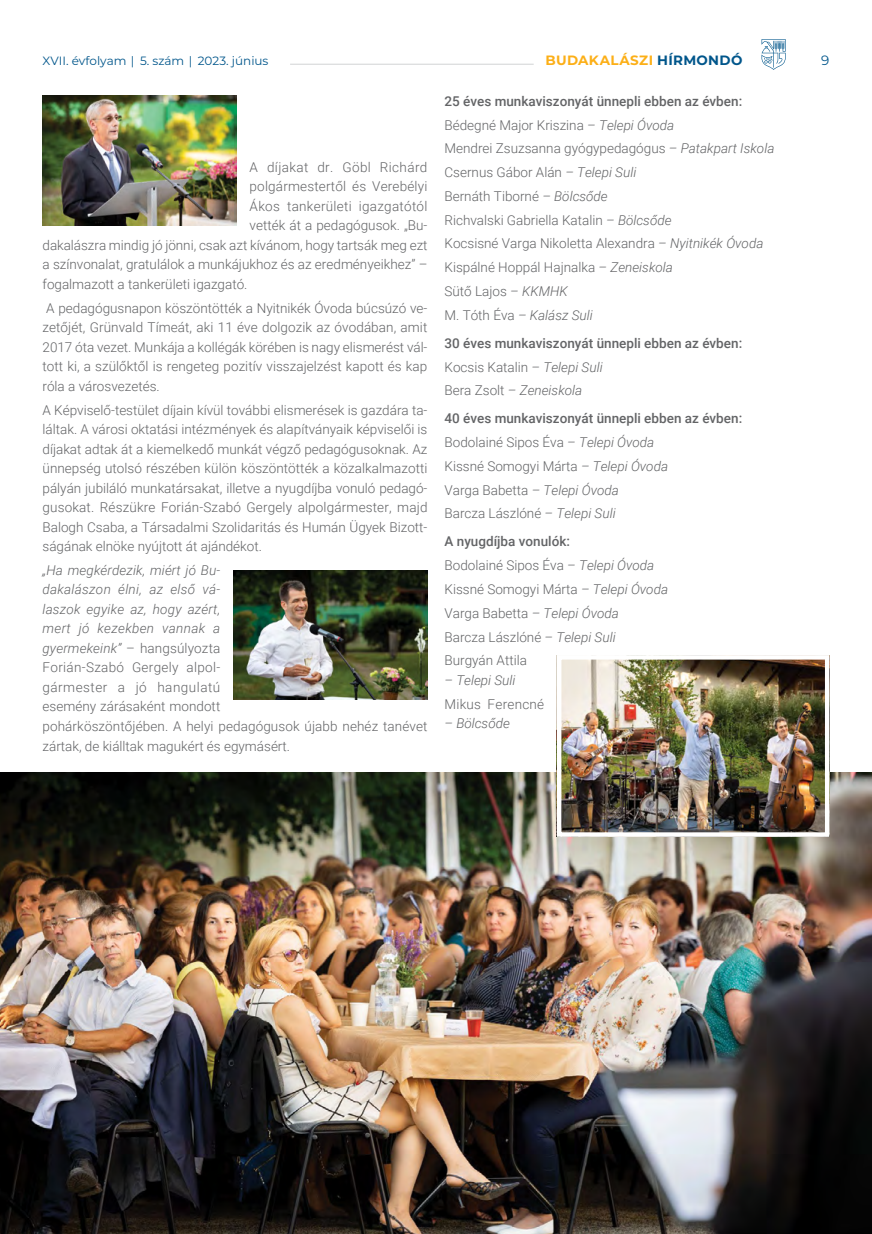
<style>
.page{position:relative;width:872px;height:1234px;background:#fff}
.page>*{position:absolute;margin:0;border:0;box-sizing:border-box;transform-origin:0 0}
.bh{font:300 13.5px/19.5px "Roboto";color:#636466;text-align:justify}
.bh-2{font:500 13.5px "Roboto";color:#636466}
.bh-3{font:italic 300 13.5px "Roboto";color:#636466}
.bh-4{font:300 13.5px "Roboto";letter-spacing:.02em;color:#636466}
.bh-5{font:300 13.5px "Roboto";letter-spacing:.03em;color:#636466}
.t1{font:700 13.5px "Montserrat";letter-spacing:.025em;color:#fcaf17}
.Body_Text{font:13.5px "Montserrat";color:#00568b}
.t2{font:12px "Montserrat";color:#00568b}
.s1{color:#00568b}
.s2{font-style:italic}
.s3{font-style:normal}
</style>
<div class="page">
<img style="left:0;top:771px;width:872px;height:462px">
<hr style="left:290px;top:64px;width:243px;height:1px;background:#d1d3d4">
<svg style="left:761px;top:39px;width:25px;height:31px"></svg>
<img style="left:233px;top:570px;width:194px;height:129px">
<img style="left:562px;top:660px;width:262px;height:171px">
<div style="left:557px;top:655px;width:272px;height:181px;border:4px solid #fff"></div>
<img style="left:43px;top:96px;width:194px;height:129px">
<p class="t2" style="left:43px;top:52px;width:227px">XVII. évfolyam | 5. szám | 2023. június</p>
<p class="t1" style="left:545px;top:50px;width:198px">BUDAKALÁSZI <span class="s1">HÍRMONDÓ</span></p>
<p class="Body_Text" style="left:821px;top:51px;width:10px">9</p>
<p class="bh-5" style="left:250px;top:157px;width:179px">A díjakat dr. Göbl Richárd</p>
<p class="bh" style="left:250px;top:176px;width:179px">polgármestertől és Verebélyi</p>
<p class="bh-4" style="left:250px;top:196px;width:179px">Ákos tankerületi igazgatótól</p>
<p class="bh" style="left:250px;top:215px;width:179px">vették át a pedagógusok. „Bu-</p>
<p class="bh" style="left:43px;top:235px;width:386px">dakalászra mindig jó jönni, csak azt kívánom, hogy tartsák meg ezt</p>
<p class="bh" style="left:43px;top:254px;width:386px">a színvonalat, gratulálok a munkájukhoz és az eredményeikhez” –</p>
<p class="bh" style="left:43px;top:274px;width:206px">fogalmazott a tankerületi igazgató.</p>
<p class="bh" style="left:43px;top:297px;width:386px">A pedagógusnapon köszöntötték a Nyitnikék Óvoda búcsúzó ve&shy;zetőjét, Grünvald Tímeát, aki 11 éve dolgozik az óvodában, amit 2017 óta vezet. Munkája a kollégák körében is nagy elismerést vál&shy;tott ki, a szülőktől is rengeteg pozitív visszajelzést kapott és kap róla a városvezetés.</p>
<p class="bh" style="left:43px;top:399px;width:386px">A Képviselő-testület díjain kívül további elismerések is gazdára ta&shy;láltak. A városi oktatási intézmények és alapítványaik képviselői is díjakat adtak át a kiemelkedő munkát végző pedagógusoknak. Az ünnepség utolsó részében külön köszöntötték a közalkalmazotti pályán jubiláló munkatársakat, illetve a nyugdíjba vonuló pedagó&shy;gusokat. Részükre Forián-Szabó Gergely alpolgármester, majd Balogh Csaba, a Társadalmi Szolidaritás és Humán Ügyek Bizott&shy;ságának elnöke nyújtott át ajándékot.</p>
<p class="bh" style="left:43px;top:559px;width:386px;text-align:left"><span class="s2">„Ha megkérdezik, miért jó Bu-<br>dakalászon élni, az első vá-<br>laszok egyike az, hogy azért,<br>mert jó kezekben vannak a<br>gyermekeink”</span> – hangsúlyozta<br>Forián-Szabó Gergely alpol-<br>gármester a jó hangulatú<br>esemény zárásaként mondott<br>pohárköszöntőjében. A helyi pedagógusok újabb nehéz tanévet zártak, de kiálltak magukért és egymásért.</p>
<p class="bh-2" style="left:444px;top:92px;width:299px">25 éves munkaviszonyát ünnepli ebben az évben:</p>
<p class="bh" style="left:444px;top:114px;width:231px">Bédegné Major Kriszina <span class="s2">– Telepi Óvoda</span></p>
<p class="bh" style="left:444px;top:138px;width:331px">Mendrei Zsuzsanna gyógypedagógus <span class="s2">– Patakpart Iskola</span></p>
<p class="bh" style="left:444px;top:162px;width:193px">Csernus Gábor Alán <span class="s2">– Telepi Suli</span></p>
<p class="bh" style="left:444px;top:186px;width:165px">Bernáth Tiborné <span class="s2">– Bölcsőde</span></p>
<p class="bh" style="left:444px;top:210px;width:228px">Richvalski Gabriella Katalin <span class="s2">– Bölcsőde</span></p>
<p class="bh" style="left:444px;top:233px;width:320px">Kocsisné Varga Nikoletta Alexandra <span class="s2">– Nyitnikék Óvoda</span></p>
<p class="bh" style="left:444px;top:257px;width:230px">Kispálné Hoppál Hajnalka <span class="s2">– Zeneiskola</span></p>
<p class="bh" style="left:444px;top:281px;width:125px">Sütő Lajos <span class="s2">– KKMHK</span></p>
<p class="bh-3" style="left:444px;top:305px;width:150px"><span class="s3">M. Tóth Éva</span> – Kalász Suli</p>
<p class="bh-2" style="left:444px;top:333px;width:299px">30 éves munkaviszonyát ünnepli ebben az évben:</p>
<p class="bh" style="left:444px;top:356px;width:160px">Kocsis Katalin <span class="s2">– Telepi Suli</span></p>
<p class="bh-3" style="left:444px;top:381px;width:139px"><span class="s3">Bera Zsolt</span> – Zeneiskola</p>
<p class="bh-2" style="left:444px;top:409px;width:299px">40 éves munkaviszonyát ünnepli ebben az évben:</p>
<p class="bh" style="left:444px;top:432px;width:211px">Bodolainé Sipos Éva <span class="s2">– Telepi Óvoda</span></p>
<p class="bh" style="left:444px;top:456px;width:225px">Kissné Somogyi Márta <span class="s2">– Telepi Óvoda</span></p>
<p class="bh" style="left:444px;top:479px;width:176px">Varga Babetta <span class="s2">– Telepi Óvoda</span></p>
<p class="bh" style="left:444px;top:503px;width:173px">Barcza Lászlóné <span class="s2">– Telepi Suli</span></p>
<p class="bh-2" style="left:444px;top:532px;width:127px">A nyugdíjba vonulók:</p>
<p class="bh" style="left:444px;top:555px;width:211px">Bodolainé Sipos Éva <span class="s2">– Telepi Óvoda</span></p>
<p class="bh" style="left:444px;top:579px;width:225px">Kissné Somogyi Márta <span class="s2">– Telepi Óvoda</span></p>
<p class="bh" style="left:444px;top:602px;width:176px">Varga Babetta <span class="s2">– Telepi Óvoda</span></p>
<p class="bh" style="left:444px;top:626px;width:173px">Barcza Lászlóné <span class="s2">– Telepi Suli</span></p>
<p class="bh" style="left:444px;top:650px;width:84px">Burgyán Attila</p>
<p class="bh-3" style="left:444px;top:670px;width:73px">– Telepi Suli</p>
<p class="bh" style="left:444px;top:693px;width:101px">Mikus Ferencné</p>
<p class="bh-3" style="left:444px;top:713px;width:67px">– Bölcsőde</p>
</div>
